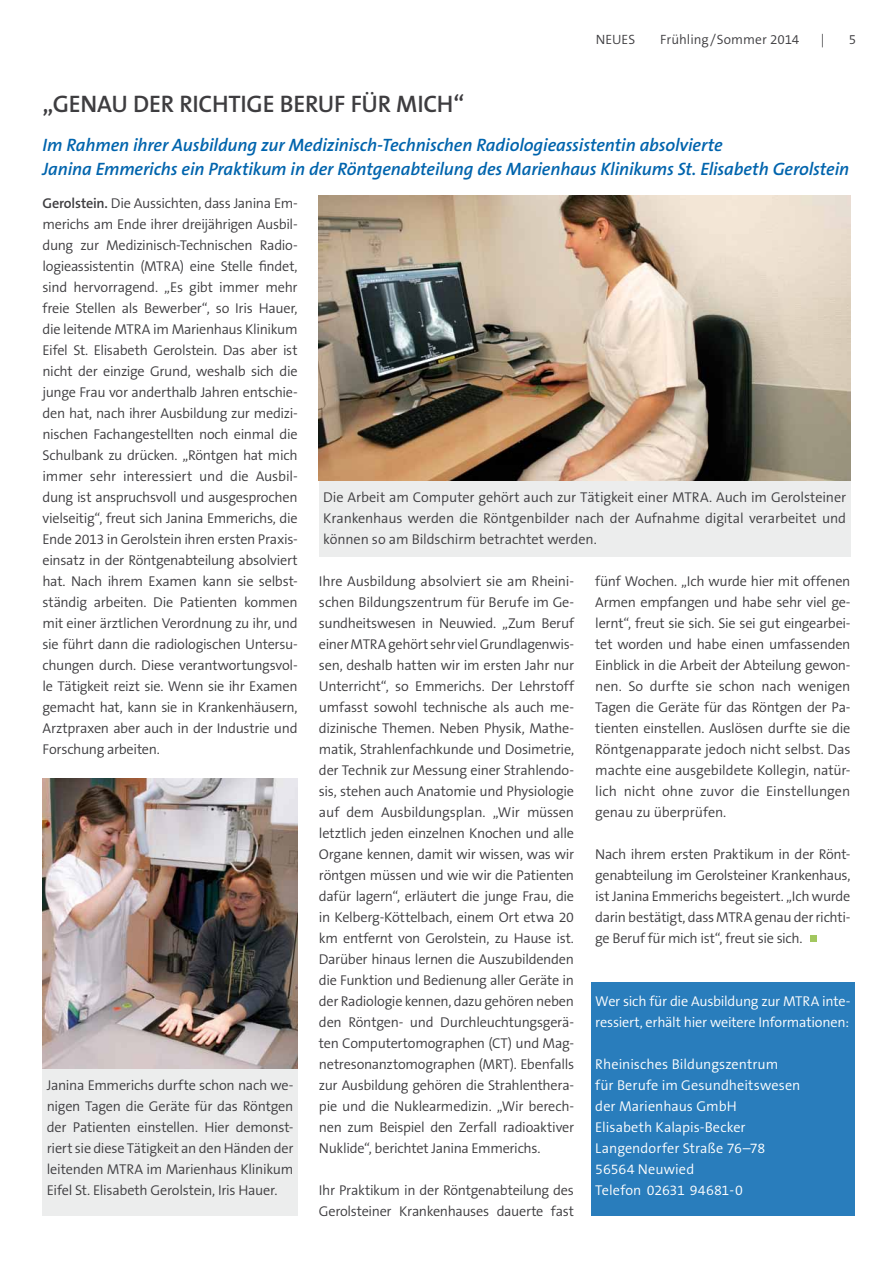
<style>
.page{position:relative;width:893px;height:1263px;background:#fff}
.page>*{position:absolute;margin:0;border:0;box-sizing:border-box;transform-origin:0 0}
.t1{font:600 24px "The Sans B6";letter-spacing:-.005em;color:#3e3d40}
.t2{font:italic 600 18px/24px "The Sans B6";letter-spacing:-.01em;color:#0064ad}
.t3{font:300 14.25px/21px "The Sans B4";letter-spacing:-.02em;color:#3e3d40;text-align:justify}
.t4{font:300 14.25px/21px "The Sans B4";letter-spacing:-.005em;color:#fff}
.t5{font:300 13.5px "The Sans B4";color:#3e3d40}
.s1{font-family:"The Sans B6";font-weight:600}
</style>
<div class="page">
<div style="left:43px;top:1069px;width:255px;height:146px;background:#eceded"></div>
<div style="left:319px;top:480px;width:531px;height:77px;background:#eceded"></div>
<div style="left:591px;top:982px;width:264px;height:233px;background:#297dbc"></div>
<img style="left:319px;top:196px;width:531px;height:284px">
<div style="left:810px;top:935px;width:6px;height:7px;background:#a2c75f"></div>
<img style="left:43px;top:778px;width:255px;height:291px">
<h1 class="t1" style="left:43px;top:91px;width:423px">„GENAU DER RICHTIGE BERUF FÜR MICH“</h1>
<p class="t5" style="left:596px;top:32px;width:41px">NEUES</p>
<p class="t5" style="left:660px;top:32px;width:141px">Frühling / Sommer 2014</p>
<p class="t5" style="left:821px;top:32px;width:5px">|</p>
<p class="t5" style="left:849px;top:32px;width:9px">5</p>
<p class="t2" style="left:43px;top:133px;width:808px">Im Rahmen ihrer Ausbildung zur Medizinisch-Technischen Radiologieassistentin absolvierte<br>Janina Emmerichs ein Praktikum in der Röntgenabteilung des Marienhaus Klinikums St. Elisabeth Gerolstein</p>
<p class="t3" style="left:43px;top:193px;width:257px"><span class="s1">GEROLSTEIN.</span> Die Aussichten, dass Janina Em&shy;merichs am Ende ihrer dreijährigen Ausbil&shy;dung zur Medizinisch-Technischen Radio&shy;logieassistentin (MTRA) eine Stelle findet, sind hervorragend. „Es gibt immer mehr freie Stellen als Bewerber“, so Iris Hauer, die leitende MTRA im Marienhaus Klinikum Eifel St. Elisabeth Gerolstein. Das aber ist nicht der einzige Grund, weshalb sich die junge Frau vor anderthalb Jahren entschie&shy;den hat, nach ihrer Ausbildung zur medizi&shy;nischen Fachangestellten noch einmal die Schulbank zu drücken. „Röntgen hat mich immer sehr interessiert und die Ausbil&shy;dung ist anspruchsvoll und ausgesprochen vielseitig“, freut sich Janina Emmerichs, die Ende 2013 in Gerolstein ihren ersten Praxis&shy;einsatz in der Röntgenabteilung absolviert hat. Nach ihrem Examen kann sie selbst&shy;ständig arbeiten. Die Patienten kommen mit einer ärztlichen Verordnung zu ihr, und sie führt dann die radiologischen Untersu&shy;chungen durch. Diese verantwortungsvol&shy;le Tätigkeit reizt sie. Wenn sie ihr Examen gemacht hat, kann sie in Krankenhäusern, Arztpraxen aber auch in der Industrie und Forschung arbeiten.</p>
<p class="t3" style="left:47px;top:1075px;width:248px">Janina Emmerichs durfte schon nach we&shy;nigen Tagen die Geräte für das Röntgen der Patienten einstellen. Hier demonst&shy;riert sie diese Tätigkeit an den Händen der leitenden MTRA im Marienhaus Klinikum Eifel St. Elisabeth Gerolstein, Iris Hauer.</p>
<p class="t3" style="left:323px;top:487px;width:524px">Die Arbeit am Computer gehört auch zur Tätigkeit einer MTRA. Auch im Gerolsteiner Krankenhaus werden die Röntgenbilder nach der Aufnahme digital verarbeitet und können so am Bildschirm betrachtet werden.</p>
<p class="t3" style="left:319px;top:571px;width:257px">Ihre Ausbildung absolviert sie am Rheini&shy;schen Bildungszentrum für Berufe im Ge&shy;sundheitswesen in Neuwied. „Zum Beruf einer MTRA gehört sehr viel Grundlagenwis&shy;sen, deshalb hatten wir im ersten Jahr nur Unterricht“, so Emmerichs. Der Lehrstoff umfasst sowohl technische als auch me&shy;dizinische Themen. Neben Physik, Mathe&shy;matik, Strahlenfachkunde und Dosimetrie, der Technik zur Messung einer Strahlendo&shy;sis, stehen auch Anatomie und Physiologie auf dem Ausbildungsplan. „Wir müssen letztlich jeden einzelnen Knochen und alle Organe kennen, damit wir wissen, was wir röntgen müssen und wie wir die Patienten dafür lagern“, erläutert die junge Frau, die in Kelberg-Köttelbach, einem Ort etwa 20 km entfernt von Gerolstein, zu Hause ist.<br>Darüber hinaus lernen die Auszubildenden die Funktion und Bedienung aller Geräte in der Radiologie kennen, dazu gehören neben den Röntgen- und Durchleuchtungsgerä&shy;ten Computertomographen (CT) und Mag&shy;netresonanztomographen (MRT). Ebenfalls zur Ausbildung gehören die Strahlenthera&shy;pie und die Nuklearmedizin. „Wir berech&shy;nen zum Beispiel den Zerfall radioaktiver Nuklide“, berichtet Janina Emmerichs.</p>
<p class="t3" style="left:319px;top:1180px;width:257px">Ihr Praktikum in der Röntgenabteilung des<br>Gerolsteiner Krankenhauses dauerte fast</p>
<p class="t3" style="left:595px;top:571px;width:257px">fünf Wochen. „Ich wurde hier mit offenen Armen empfangen und habe sehr viel ge&shy;lernt“, freut sie sich. Sie sei gut eingearbei&shy;tet worden und habe einen umfassenden Einblick in die Arbeit der Abteilung gewon&shy;nen. So durfte sie schon nach wenigen Tagen die Geräte für das Röntgen der Pa&shy;tienten einstellen. Auslösen durfte sie die Röntgenapparate jedoch nicht selbst. Das machte eine ausgebildete Kollegin, natür&shy;lich nicht ohne zuvor die Einstellungen genau zu überprüfen.</p>
<p class="t3" style="left:595px;top:844px;width:257px">Nach ihrem ersten Praktikum in der Rönt&shy;genabteilung im Gerolsteiner Krankenhaus, ist Janina Emmerichs begeistert. „Ich wurde darin bestätigt, dass MTRA genau der richti&shy;ge Beruf für mich ist“, freut sie sich.</p>
<p class="t4" style="left:595px;top:991px;width:257px">Wer sich für die Ausbildung zur MTRA inte&shy;ressiert, erhält hier weitere Informationen:</p>
<p class="t4" style="left:595px;top:1054px;width:207px">Rheinisches Bildungszentrum<br>für Berufe im Gesundheitswesen der Marienhaus GmbH<br>Elisabeth Kalapis-Becker<br>Langendorfer Straße 76–78<br>56564 Neuwied<br>Telefon 02631 94681-0</p>
</div>
